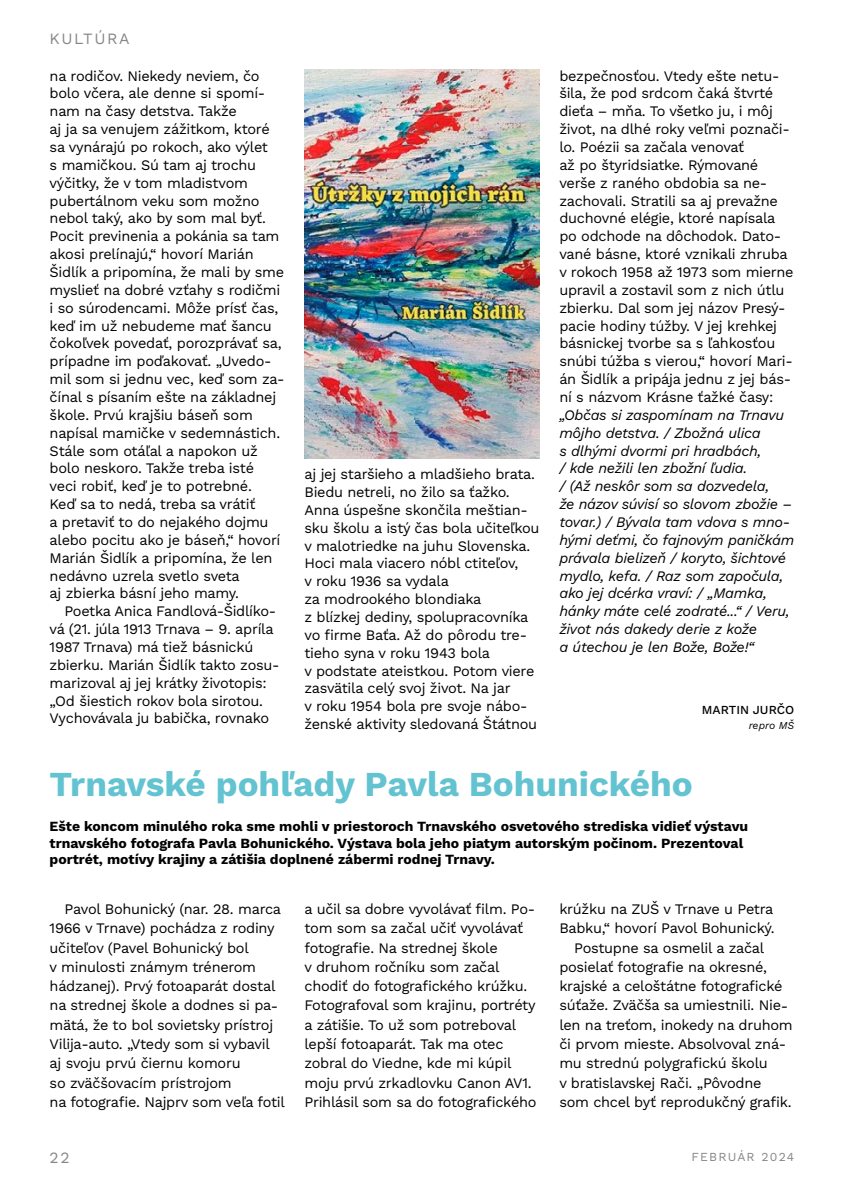
<style>
.page{position:relative;width:844px;height:1191px;background:#fff}
.page>*{position:absolute;margin:0;border:0;box-sizing:border-box;transform-origin:0 0}
.t1{font:700 35px "Work Sans";color:#63c3d1}
.t2{font:15.75px "Work Sans";letter-spacing:.1em;color:#878787}
.t3{font:14.53px/17.8px "Work Sans";letter-spacing:-.02em;color:#000}
.t4{font:italic 14.53px/17.8px "Work Sans";letter-spacing:-.02em;color:#000}
.t5{font:700 14px/16.6px "Work Sans";color:#000}
.t6{font:12.25px "Work Sans";letter-spacing:.1em;color:#878787}
.t7{font:500 12.25px "Work Sans";color:#000}
.t8{font:italic 10.5px "Work Sans";color:#000}
</style>
<div class="page">
<img style="left:304px;top:69px;width:235px;height:389px">
<p class="t2" style="left:50px;top:27px;width:81px">KULTÚRA</p>
<p class="t3" style="left:50px;top:66px;width:236px">na rodičov. Niekedy neviem, čo bolo včera, ale denne si spomí&shy;nam na časy detstva. Takže<br>aj ja sa venujem zážitkom, ktoré sa vynárajú po rokoch, ako výlet<br>s mamičkou. Sú tam aj trochu výčitky, že v tom mladistvom pubertálnom veku som možno nebol taký, ako by som mal byť.<br>Pocit previnenia a pokánia sa tam akosi prelínajú,“ hovorí Marián<br>Šidlík a pripomína, že mali by sme myslieť na dobré vzťahy s rodičmi i so súrodencami. Môže prísť čas, keď im už nebudeme mať šancu čokoľvek povedať, porozprávať sa, prípadne im poďakovať. „Uvedo&shy;mil som si jednu vec, keď som za&shy;čínal s písaním ešte na základnej škole. Prvú krajšiu báseň som napísal mamičke v sedemnástich.<br>Stále som otáľal a napokon už bolo neskoro. Takže treba isté veci robiť, keď je to potrebné.<br>Keď sa to nedá, treba sa vrátiť<br>a pretaviť to do nejakého dojmu alebo pocitu ako je báseň,“ hovorí<br>Marián Šidlík a pripomína, že len nedávno uzrela svetlo sveta<br>aj zbierka básní jeho mamy.</p>
<p class="t3" style="left:50px;top:602px;width:231px;text-indent:15px">Poetka Anica Fandlová-Šidlíko&shy;vá (21. júla 1913 Trnava – 9. apríla 1987 Trnava) má tiež básnickú zbierku. Marián Šidlík takto zosu&shy;marizoval aj jej krátky životopis: „Od šiestich rokov bola sirotou.<br>Vychovávala ju babička, rovnako</p>
<p class="t3" style="left:304px;top:465px;width:236px">aj jej staršieho a mladšieho brata.<br>Biedu netreli, no žilo sa ťažko.<br>Anna úspešne skončila meštian&shy;sku školu a istý čas bola učiteľkou v malotriedke na juhu Slovenska.<br>Hoci mala viacero nóbl ctiteľov,<br>v roku 1936 sa vydala<br>za modrookého blondiaka<br>z blízkej dediny, spolupracovníka vo firme Baťa. Až do pôrodu tre&shy;tieho syna v roku 1943 bola<br>v podstate ateistkou. Potom viere zasvätila celý svoj život. Na jar<br>v roku 1954 bola pre svoje nábo&shy;ženské aktivity sledovaná Štátnou</p>
<p class="t3" style="left:559px;top:66px;width:236px">bezpečnosťou. Vtedy ešte netu&shy;šila, že pod srdcom čaká štvrté dieťa – mňa. To všetko ju, i môj život, na dlhé roky veľmi poznači&shy;lo. Poézii sa začala venovať<br>až po štyridsiatke. Rýmované verše z raného obdobia sa ne&shy;zachovali. Stratili sa aj prevažne duchovné elégie, ktoré napísala po odchode na dôchodok. Dato&shy;vané básne, ktoré vznikali zhruba v rokoch 1958 až 1973 som mierne upravil a zostavil som z nich útlu zbierku. Dal som jej názov Presý&shy;pacie hodiny túžby. V jej krehkej básnickej tvorbe sa s ľahkosťou snúbi túžba s vierou,“ hovorí Mari&shy;án Šidlík a pripája jednu z jej bás&shy;ní s názvom Krásne ťažké časy:</p>
<p class="t4" style="left:559px;top:405px;width:236px">„Občas si zaspomínam na Trnavu môjho detstva. / Zbožná ulica<br>s dlhými dvormi pri hradbách,<br>/ kde nežili len zbožní ľudia.<br>/ (Až neskôr som sa dozvedela,<br>že názov súvisí so slovom zbožie – tovar.) / Bývala tam vdova s mno&shy;hými deťmi, čo fajnovým paničkám právala bielizeň / koryto, šichtové mydlo, kefa. / Raz som započula, ako jej dcérka vraví: / „Mamka, hánky máte celé zodraté...“ / Veru, život nás dakedy derie z kože<br>a útechou je len Bože, Bože!“</p>
<p class="t7" style="left:701px;top:700px;width:94px">MARTIN JURČO</p>
<p class="t8" style="left:748px;top:717px;width:47px">repro MŠ</p>
<h1 class="t1" style="left:50px;top:757px;width:644px">Trnavské pohľady Pavla Bohunického</h1>
<p class="t5" style="left:50px;top:817px;width:700px">Ešte koncom minulého roka sme mohli v priestoroch Trnavského osvetového strediska vidieť výstavu trnavského fotografa Pavla Bohunického. Výstava bola jeho piatym autorským počinom. Prezentoval portrét, motívy krajiny a zátišia doplnené zábermi rodnej Trnavy.</p>
<p class="t3" style="left:50px;top:899px;width:237px;line-height:19.2px;text-indent:15px">Pavol Bohunický (nar. 28. marca<br>1966 v Trnave) pochádza z rodiny učiteľov (Pavel Bohunický bol<br>v minulosti známym trénerom hádzanej). Prvý fotoaparát dostal na strednej škole a dodnes si pa&shy;mätá, že to bol sovietsky prístroj<br>Vilija-auto. „Vtedy som si vybavil aj svoju prvú čiernu komoru<br>so zväčšovacím prístrojom<br>na fotografie. Najprv som veľa fotil</p>
<p class="t3" style="left:304px;top:899px;width:233px;line-height:19.2px">a učil sa dobre vyvolávať film. Po&shy;tom som sa začal učiť vyvolávať fotografie. Na strednej škole<br>v druhom ročníku som začal chodiť do fotografického krúžku.<br>Fotografoval som krajinu, portréty a zátišie. To už som potreboval lepší fotoaparát. Tak ma otec zobral do Viedne, kde mi kúpil moju prvú zrkadlovku Canon AV1.<br>Prihlásil som sa do fotografického</p>
<p class="t3" style="left:559px;top:899px;width:215px">krúžku na ZUŠ v Trnave u Petra</p>
<p class="t3" style="left:559px;top:919px;width:217px">Babku,“ hovorí Pavol Bohunický.</p>
<p class="t3" style="left:574px;top:938px;width:191px">Postupne sa osmelil a začal</p>
<p class="t3" style="left:559px;top:957px;width:209px">posielať fotografie na okresné,</p>
<p class="t3" style="left:559px;top:976px;width:224px">krajské a celoštátne fotografické</p>
<p class="t3" style="left:559px;top:996px;width:230px">súťaže. Zväčša sa umiestnili. Nie-</p>
<p class="t3" style="left:559px;top:1015px;width:235px">len na treťom, inokedy na druhom</p>
<p class="t3" style="left:559px;top:1034px;width:228px">či prvom mieste. Absolvoval zná-</p>
<p class="t3" style="left:559px;top:1053px;width:210px">mu strednú polygrafickú školu</p>
<p class="t3" style="left:559px;top:1073px;width:204px">v bratislavskej Rači. „Pôvodne</p>
<p class="t3" style="left:559px;top:1092px;width:234px">som chcel byť reprodukčný grafik.</p>
<p class="t2" style="left:50px;top:1146px;width:21px">22</p>
<p class="t6" style="left:691px;top:1147px;width:104px">FEBRUÁR 2024</p>
</div>
